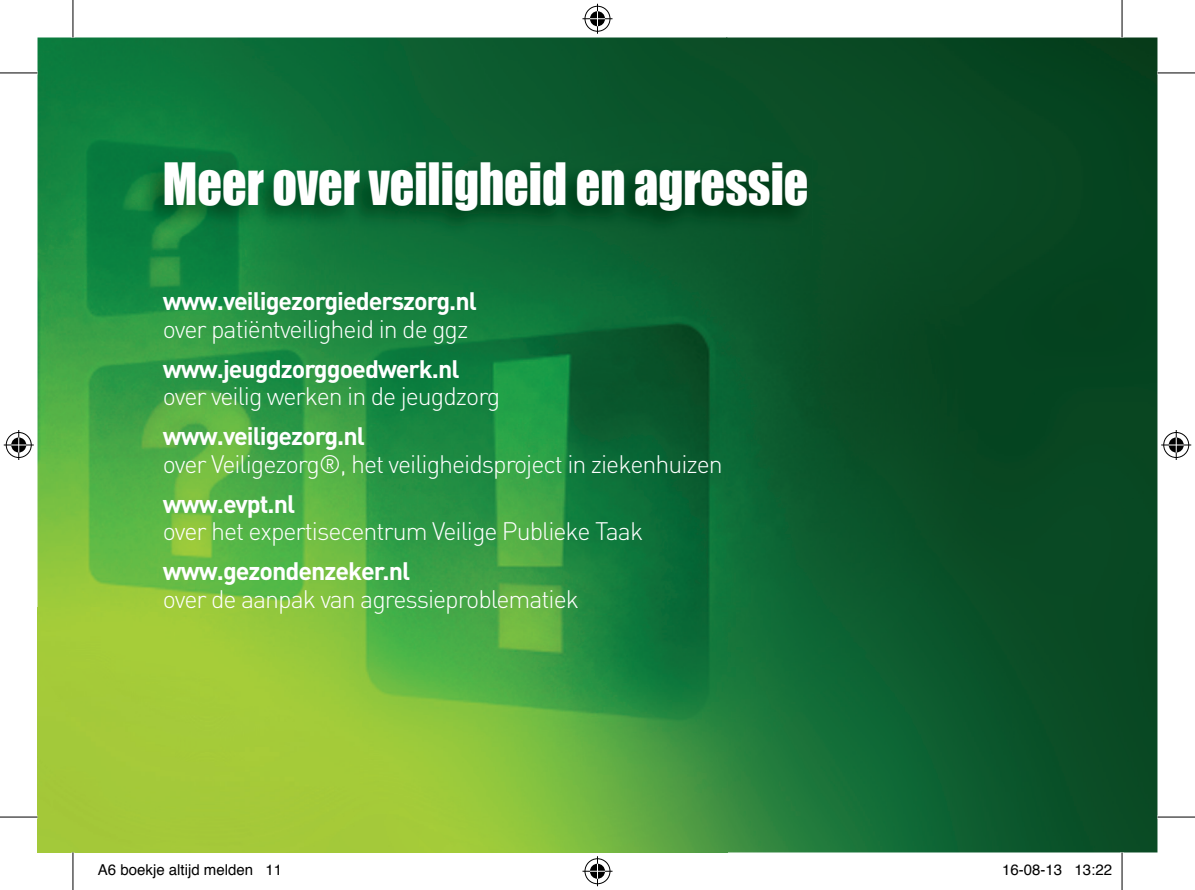
<style>
.page{position:relative;width:1195px;height:890px;background:#fff}
.page>*{position:absolute;margin:0;border:0;box-sizing:border-box;transform-origin:0 0}
.t1{font:53.5px "Impact";color:#fff;scale:.9 1}
.t2{font:300 25px "DINOT";letter-spacing:-.04em;color:#fff}
.t3{font:700 25px "DINOT";letter-spacing:-.04em;color:#fff}
.t4{font:15px "Helvetica";color:#000}
</style>
<div class="page">
<img style="left:38px;top:38px;width:1119px;height:814px">
<img style="left:139px;top:156px;width:673px;height:80px">
<svg style="left:0;top:815px;width:38px;height:4px"></svg>
<svg style="left:1157px;top:815px;width:38px;height:4px"></svg>
<hr style="left:0;top:73px;width:38px;height:1px;background:#000">
<hr style="left:1157px;top:73px;width:38px;height:1px;background:#000">
<hr style="left:0;top:817px;width:38px;height:1px;background:#000">
<hr style="left:1157px;top:817px;width:38px;height:1px;background:#000">
<hr style="left:73px;top:0;width:1px;height:38px;background:#000">
<hr style="left:73px;top:852px;width:1px;height:38px;background:#000">
<hr style="left:1121px;top:0;width:1px;height:38px;background:#000">
<hr style="left:1121px;top:852px;width:1px;height:38px;background:#000">
<div style="left:583px;top:5px;width:28px;height:28px;border:3px solid #fff;border-radius:50%"></div>
<hr style="left:582px;top:17px;width:30px;height:3px;background:#fff">
<hr style="left:596px;top:4px;width:3px;height:30px;background:#fff">
<div style="left:588px;top:10px;width:18px;height:18px;border:3px solid #fff;border-radius:50%"></div>
<div style="left:585px;top:6px;width:25px;height:26px;border:1px solid #000;border-radius:50%"></div>
<hr style="left:582px;top:18px;width:30px;height:1px;background:#000">
<hr style="left:597px;top:4px;width:1px;height:30px;background:#000">
<svg style="left:590px;top:11px;width:15px;height:15px"></svg>
<div style="left:583px;top:857px;width:28px;height:28px;border:3px solid #fff;border-radius:50%"></div>
<hr style="left:582px;top:870px;width:30px;height:3px;background:#fff">
<hr style="left:596px;top:856px;width:3px;height:30px;background:#fff">
<div style="left:588px;top:862px;width:18px;height:18px;border:3px solid #fff;border-radius:50%"></div>
<div style="left:585px;top:858px;width:25px;height:26px;border:1px solid #000;border-radius:50%"></div>
<hr style="left:582px;top:871px;width:30px;height:1px;background:#000">
<hr style="left:597px;top:856px;width:1px;height:30px;background:#000">
<svg style="left:590px;top:864px;width:15px;height:15px"></svg>
<div style="left:5px;top:431px;width:28px;height:28px;border:3px solid #fff;border-radius:50%"></div>
<svg style="left:4px;top:443px;width:30px;height:4px"></svg>
<hr style="left:17px;top:430px;width:3px;height:30px;background:#fff">
<div style="left:10px;top:436px;width:18px;height:18px;border:3px solid #fff;border-radius:50%"></div>
<div style="left:6px;top:432px;width:26px;height:26px;border:1px solid #000;border-radius:50%"></div>
<hr style="left:4px;top:445px;width:30px;height:1px;background:#000">
<hr style="left:18px;top:430px;width:1px;height:30px;background:#000">
<svg style="left:11px;top:437px;width:15px;height:15px"></svg>
<div style="left:1162px;top:431px;width:28px;height:28px;border:3px solid #fff;border-radius:50%"></div>
<svg style="left:1161px;top:443px;width:30px;height:4px"></svg>
<hr style="left:1174px;top:430px;width:3px;height:30px;background:#fff">
<div style="left:1167px;top:436px;width:18px;height:18px;border:3px solid #fff;border-radius:50%"></div>
<div style="left:1163px;top:432px;width:26px;height:26px;border:1px solid #000;border-radius:50%"></div>
<hr style="left:1161px;top:445px;width:30px;height:1px;background:#000">
<hr style="left:1176px;top:430px;width:1px;height:30px;background:#000">
<svg style="left:1168px;top:437px;width:15px;height:15px"></svg>
<h1 class="t1" style="left:163px;top:143px;width:719px">Meer over veiligheid en agressie</h1>
<p class="t3" style="left:163px;top:285px;width:315px">www.veiligezorgiederszorg.nl</p>
<p class="t2" style="left:163px;top:313px;width:307px">over patiëntveiligheid in de ggz</p>
<p class="t3" style="left:163px;top:352px;width:298px">www.jeugdzorggoedwerk.nl</p>
<p class="t2" style="left:163px;top:381px;width:339px">over veilig werken in de jeugdzorg</p>
<p class="t3" style="left:163px;top:420px;width:203px">www.veiligezorg.nl</p>
<p class="t2" style="left:163px;top:448px;width:561px">over Veiligezorg®, het veiligheidsproject in ziekenhuizen</p>
<p class="t3" style="left:163px;top:487px;width:134px">www.evpt.nl</p>
<p class="t2" style="left:163px;top:516px;width:482px">over het expertisecentrum Veilige Publieke Taak</p>
<p class="t3" style="left:163px;top:555px;width:249px">www.gezondenzeker.nl</p>
<p class="t2" style="left:163px;top:583px;width:417px">over de aanpak van agressieproblematiek</p>
<p class="t4" style="left:98px;top:858px;width:186px">A6 boekje altijd melden 11</p>
<p class="t4" style="left:1002px;top:858px;width:112px">16-08-13 13:22</p>
</div>
